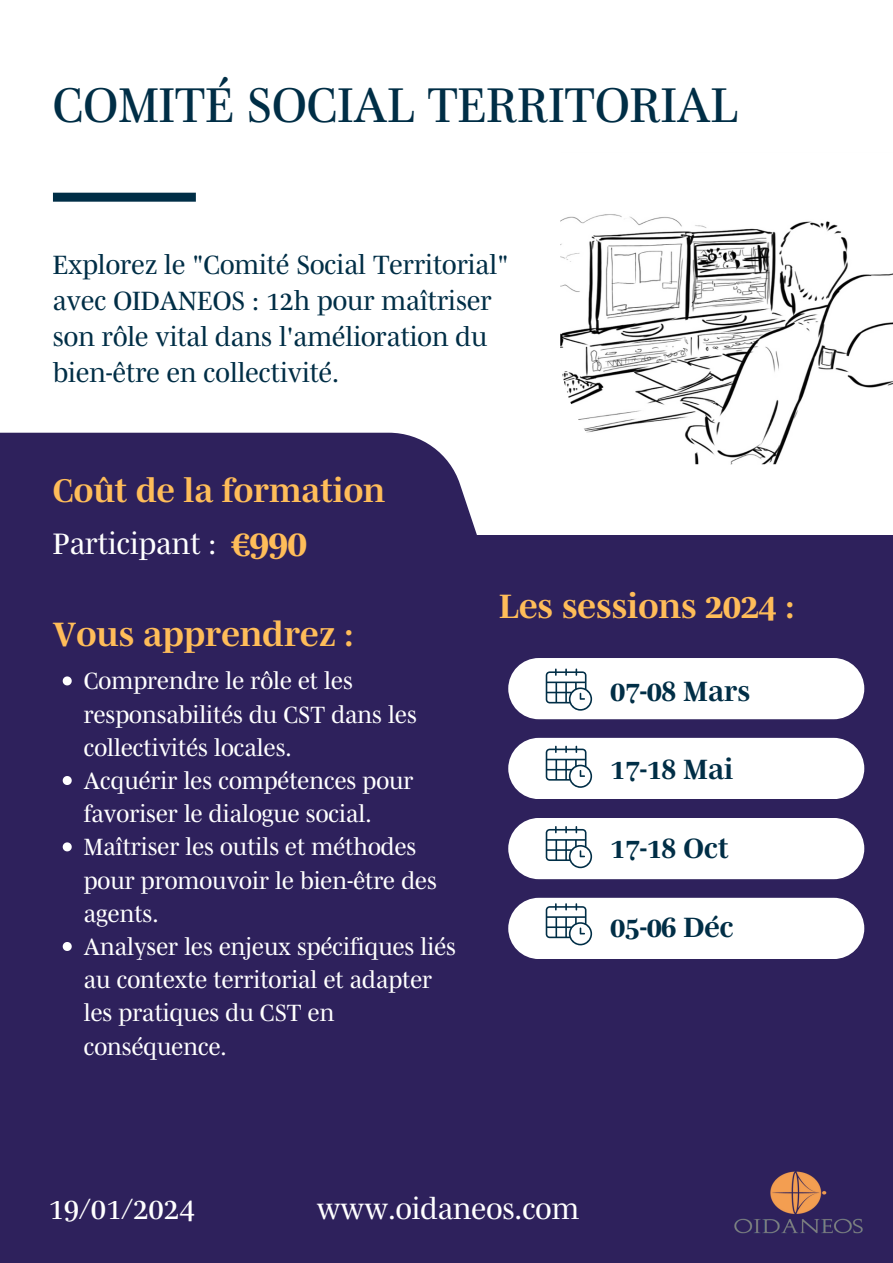
<style>
.page{position:relative;width:893px;height:1263px;background:#fff}
.page>*{position:absolute;margin:0;border:0;box-sizing:border-box;transform-origin:0 0}
.t1{font:49.8px "Mencken Pro";color:#002e46}
.t2{font:700 34.5px "Mencken Pro";color:#ffbd59}
.t3{font:700 33.53px "Mencken Pro";color:#ffbd59}
.t4{font:30.22px "Mencken Pro";color:#fff}
.t5{font:30px "Mencken Pro";color:#fff}
.t6{font:700 28.5px "Mencken Pro";color:#002e46}
.t7{font:27px/36px "Mencken Pro";color:#002e46}
.t8{font:24px/33.2px "Mencken Pro";color:#fff}
.s1{font-weight:700;font-size:37.05px;color:#ffbd59}
</style>
<div class="page">
<div style="left:0;top:535px;width:893px;height:728px;background:#2e215c"></div>
<div style="left:0;top:433px;width:488px;height:174px;background:#2e215c"></div>
<div style="left:53px;top:193px;width:143px;height:9px;background:#002e46"></div>
<img style="left:734px;top:1171px;width:129px;height:63px">
<div style="left:508px;top:658px;width:356px;height:61px;background:#fff;border-radius:31px"></div>
<div style="left:508px;top:738px;width:356px;height:61px;background:#fff;border-radius:31px"></div>
<svg style="left:545px;top:668px;width:47px;height:42px"></svg>
<svg style="left:546px;top:746px;width:46px;height:42px"></svg>
<div style="left:508px;top:818px;width:356px;height:61px;background:#fff;border-radius:31px"></div>
<div style="left:508px;top:898px;width:356px;height:61px;background:#fff;border-radius:31px"></div>
<svg style="left:546px;top:826px;width:46px;height:42px"></svg>
<svg style="left:546px;top:903px;width:46px;height:42px"></svg>
<img style="left:560px;top:214px;width:333px;height:251px">
<svg style="left:63px;top:676px;width:9px;height:9px"></svg>
<svg style="left:63px;top:776px;width:9px;height:9px"></svg>
<svg style="left:63px;top:842px;width:9px;height:9px"></svg>
<svg style="left:63px;top:942px;width:9px;height:9px"></svg>
<h1 class="t1" style="left:53px;top:68px;width:686px">COMITÉ SOCIAL TERRITORIAL</h1>
<p class="t7" style="left:53px;top:244px;width:457px">Explorez le "Comité Social Territorial" avec OIDANEOS : 12h pour maîtriser son rôle vital dans l'amélioration du bien-être en collectivité.</p>
<h3 class="t3" style="left:53px;top:465px;width:334px">Coût de la formation</h3>
<p class="t4" style="left:53px;top:521px;width:255px">Participant : <span class="s1">€990</span></p>
<h2 class="t2" style="left:53px;top:608px;width:302px">Vous apprendrez :</h2>
<p class="t8" style="left:84px;top:662px;width:374px">Comprendre le rôle et les responsabilités du CST dans les collectivités locales.<br>Acquérir les compétences pour favoriser le dialogue social.<br>Maîtriser les outils et méthodes pour promouvoir le bien-être des agents.<br>Analyser les enjeux spécifiques liés au contexte territorial et adapter les pratiques du CST en conséquence.</p>
<h2 class="t2" style="left:499px;top:580px;width:296px">Les sessions 2024 :</h2>
<p class="t6" style="left:610px;top:669px;width:141px">07-08 Mars</p>
<p class="t6" style="left:610px;top:748px;width:124px">17-18 Mai</p>
<p class="t6" style="left:610px;top:827px;width:120px">17-18 Oct</p>
<p class="t6" style="left:610px;top:905px;width:125px">05-06 Déc</p>
<p class="t5" style="left:48px;top:1186px;width:148px">19/01/2024</p>
<p class="t5" style="left:317px;top:1186px;width:264px">www.oidaneos.com</p>
</div>
